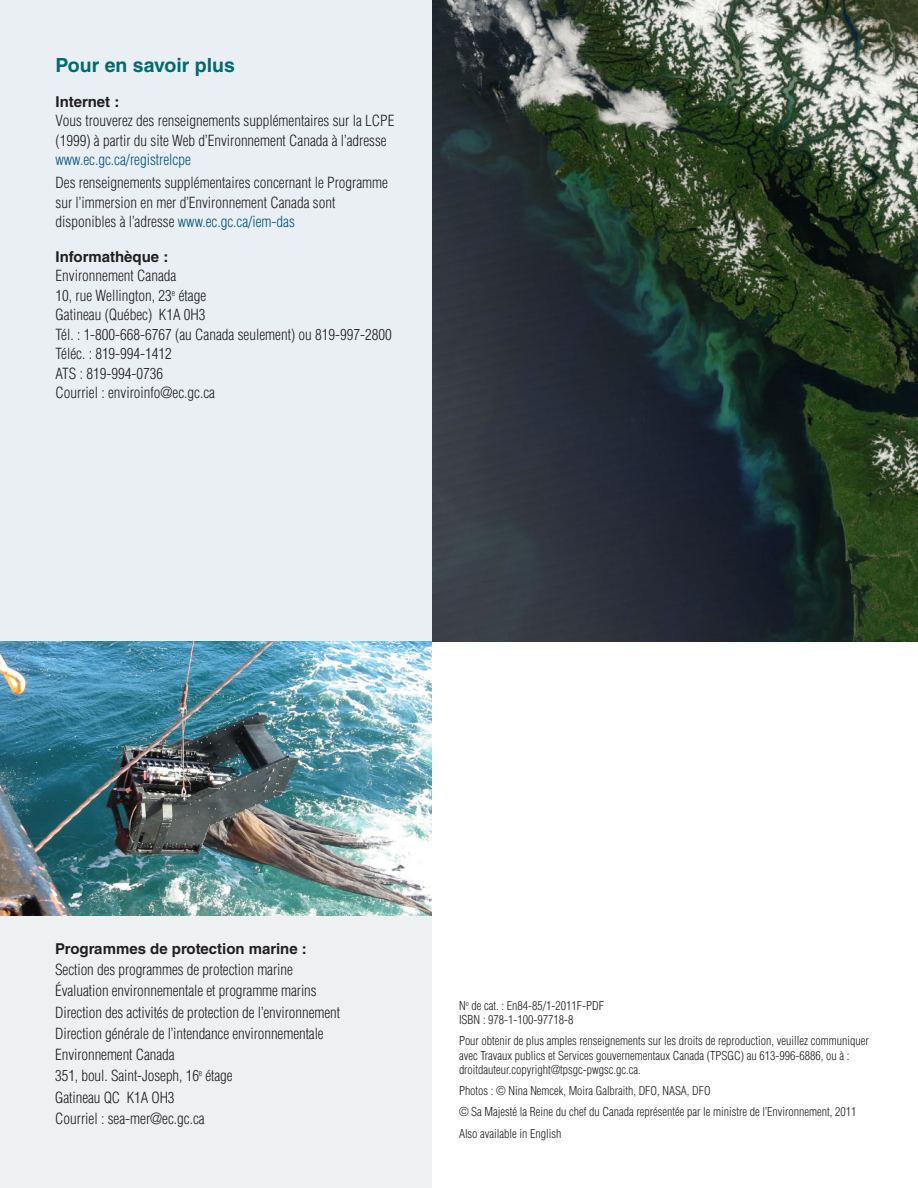
<style>
.page{position:relative;width:918px;height:1188px;background:#fff}
.page>*{position:absolute;margin:0;border:0;box-sizing:border-box;transform-origin:0 0}
.heading{font:700 19.5px "Helvetica LT Std";color:#006b6e}
.information{font:300 condensed 15px/19.5px "Helvetica LT Std";color:#231f20}
.body{font:700 15px "Helvetica LT Std";color:#231f20}
.information-2{font:700 15px "Helvetica LT Std";color:#231f20}
._8_pt{font:300 condensed 12px/14.4px "Helvetica LT Std";color:#231f20}
._8_pt-2{font:300 condensed 11.85px "Helvetica LT Std";color:#231f20}
.s1{color:#005480}
.s2{font-size:12px}
</style>
<div class="page">
<div style="left:0;top:0;width:918px;height:642px;background:#e9eff3"></div>
<div style="left:0;top:909px;width:432px;height:279px;background:#eef0f1"></div>
<img style="left:0;top:642px;width:432px;height:274px">
<img style="left:432px;top:0;width:486px;height:642px">
<p class="heading" style="left:56px;top:54px;width:181px">Pour en savoir plus</p>
<p class="information-2" style="left:56px;top:92px;width:65px">Internet :</p>
<p class="information" style="left:56px;top:111px;width:340px">Vous trouverez des renseignements supplémentaires sur la LCPE (1999) à partir du site Web d’Environnement Canada à l’adresse <span class="s1">www.ec.gc.ca/registrelcpe</span></p>
<p class="information" style="left:56px;top:173px;width:334px">Des renseignements supplémentaires concernant le Programme sur l’immersion en mer d’Environnement Canada sont disponibles à l’adresse <span class="s1">www.ec.gc.ca/iem-das</span></p>
<p class="information-2" style="left:56px;top:247px;width:114px">Informathèque :</p>
<p class="information" style="left:56px;top:266px;width:122px">Environnement Canada</p>
<p class="information" style="left:56px;top:285px;width:152px">10, rue Wellington, 23<sup>e</sup> étage</p>
<p class="information" style="left:56px;top:305px;width:151px">Gatineau (Québec) K1A 0H3</p>
<p class="information" style="left:56px;top:324px;width:338px">Tél. : 1-800-668-6767 (au Canada seulement) ou 819-997-2800</p>
<p class="information" style="left:56px;top:344px;width:118px">Téléc. : 819-994-1412</p>
<p class="information" style="left:56px;top:363px;width:109px">ATS : 819-994-0736</p>
<p class="information" style="left:56px;top:383px;width:161px">Courriel : enviroinfo@ec.gc.ca</p>
<p class="body" style="left:55px;top:939px;width:253px">Programmes de protection marine :</p>
<p class="information" style="left:55px;top:960px;width:239px">Section des programmes de protection marine</p>
<p class="information" style="left:55px;top:981px;width:263px">Évaluation environnementale et programme marins</p>
<p class="information" style="left:55px;top:1002px;width:286px">Direction des activités de protection de l’environnement</p>
<p class="information" style="left:55px;top:1024px;width:270px">Direction générale de l’intendance environnementale</p>
<p class="information" style="left:55px;top:1045px;width:121px">Environnement Canada</p>
<p class="information" style="left:55px;top:1066px;width:179px">351, boul. Saint-Joseph, 16<sup>e</sup> étage</p>
<p class="information" style="left:55px;top:1087px;width:121px">Gatineau QC K1A OH3</p>
<p class="information" style="left:55px;top:1109px;width:151px">Courriel : sea-mer@ec.gc.ca</p>
<p class="_8_pt" style="left:459px;top:998px;width:147px">N<sup>o</sup> de cat. : En84-85/1-2011F-PDF</p>
<p class="_8_pt" style="left:459px;top:1013px;width:116px">ISBN : 978-1-100-97718-8</p>
<p class="_8_pt" style="left:459px;top:1034px;width:411px">Pour obtenir de plus amples renseignements sur les droits de reproduction, veuillez communiquer avec Travaux publics et Services gouvernementaux Canada (TPSGC) au 613-996-6886, ou à : droitdauteur.copyright@tpsgc-pwgsc.gc.ca.</p>
<p class="_8_pt-2" style="left:459px;top:1084px;width:253px"><span class="s2">Photos : ©</span> Nina Nemcek, Moira Galbraith, DFO, NASA, DFO</p>
<p class="_8_pt" style="left:459px;top:1105px;width:399px">© Sa Majesté la Reine du chef du Canada représentée par le ministre de l’Environnement, 2011</p>
<p class="_8_pt" style="left:459px;top:1126px;width:104px">Also available in English</p>
</div>
